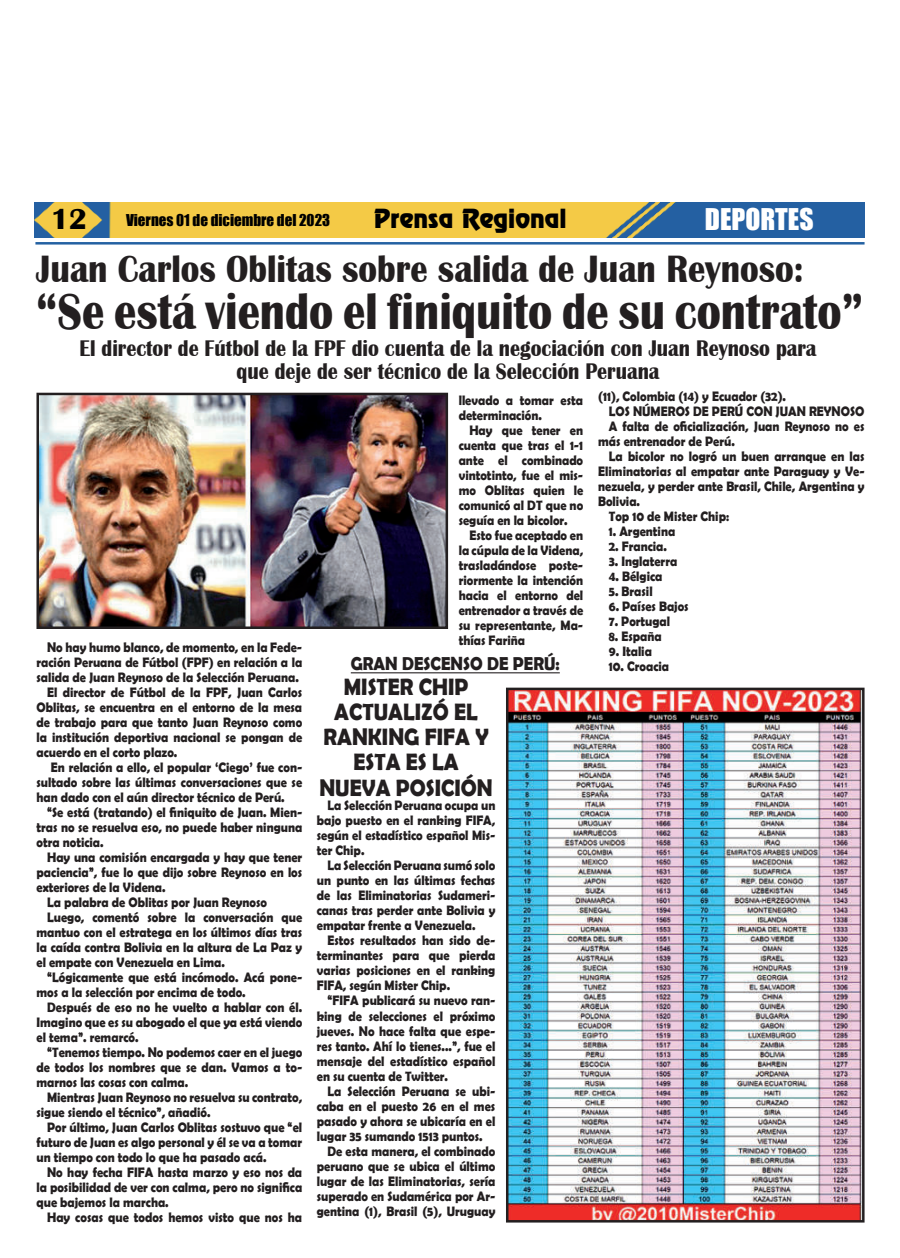
<style>
.page{position:relative;width:900px;height:1258px;background:#fff}
.page>*{position:absolute;margin:0;border:0;box-sizing:border-box;transform-origin:0 0}
.t1{font:700 52.62px "Britannic";color:#231f20;scale:.85 1}
.t2{font:700 39.25px "Britannic";color:#231f20;scale:.88 1}
.t3{font:700 30px "Britannic";color:#000}
.t4{font:27.5px "Impact";color:#fff}
.t5{font:700 23.75px/25px "Berlin Sans FB Demi";color:#231f20;text-align:center;scale:.9 1}
.t6{font:23.75px "Renfrew Normal";color:#000}
.t7{font:700 23.25px/22.5px "Britannic";color:#231f20;text-align:center;scale:.86 1}
.t8{font:700 18.75px "Berlin Sans FB Demi";color:#231f20;scale:.9 1}
.t9{font:15px "Impact";color:#000}
.t10{font:700 13.75px/15px "Berlin Sans FB Demi";color:#231f20;text-align:justify;scale:.9 1}
</style>
<div class="page">
<img style="left:35px;top:203px;width:830px;height:35px">
<hr style="left:35px;top:242px;width:830px;height:3px;background:#2361a2">
<img style="left:40px;top:397px;width:404px;height:228px">
<div style="left:36px;top:393px;width:412px;height:236px;border:3px solid #231f20"></div>
<hr style="left:351px;top:672px;width:209px;height:1px;background:#231f20">
<img style="left:510px;top:692px;width:351px;height:526px">
<div style="left:506px;top:688px;width:359px;height:534px;border:3px solid #231f20"></div>
<h3 class="t3" style="left:51px;top:203px;width:38px">12</h3>
<p class="t9" style="left:126px;top:212px;width:206px">Viernes 01 de diciembre del 2023</p>
<h3 class="t6" style="left:374px;top:209px;width:194px">Prensa Regional</h3>
<h3 class="t4" style="left:705px;top:205px;width:110px">DEPORTES</h3>
<h2 class="t2" style="left:36px;top:248px;width:874px">Juan Carlos Oblitas sobre salida de Juan Reynoso:</h2>
<h1 class="t1" style="left:36px;top:284px;width:974px">“Se está viendo el finiquito de su contrato”</h1>
<h3 class="t7" style="left:80px;top:337px;width:858px">El director de Fútbol de la FPF dio cuenta de la negociación con Juan Reynoso para que deje de ser técnico de la Selección Peruana</h3>
<p class="t10" style="left:47px;top:640px;width:285px">No hay humo blanco, de momento, en la Fede-</p>
<p class="t10" style="left:36px;top:655px;width:297px">ración Peruana de Fútbol (FPF) en relación a la</p>
<p class="t10" style="left:36px;top:670px;width:293px">salida de Juan Reynoso de la Selección Peruana.</p>
<p class="t10" style="left:47px;top:685px;width:285px">El director de Fútbol de la FPF, Juan Carlos</p>
<p class="t10" style="left:36px;top:700px;width:297px">Oblitas, se encuentra en el entorno de la mesa</p>
<p class="t10" style="left:36px;top:715px;width:297px">de trabajo para que tanto Juan Reynoso como</p>
<p class="t10" style="left:36px;top:730px;width:297px">la institución deportiva nacional se pongan de</p>
<p class="t10" style="left:36px;top:745px;width:158px">acuerdo en el corto plazo.</p>
<p class="t10" style="left:51px;top:760px;width:281px">En relación a ello, el popular ‘Ciego’ fue con-</p>
<p class="t10" style="left:36px;top:775px;width:297px">sultado sobre las últimas conversaciones que se</p>
<p class="t10" style="left:36px;top:790px;width:277px">han dado con el aún director técnico de Perú.</p>
<p class="t10" style="left:47px;top:805px;width:285px">“Se está (tratando) el finiquito de Juan. Mien-</p>
<p class="t10" style="left:36px;top:820px;width:297px">tras no se resuelva eso, no puede haber ninguna</p>
<p class="t10" style="left:36px;top:835px;width:76px">otra noticia.</p>
<p class="t10" style="left:47px;top:850px;width:285px">Hay una comisión encargada y hay que tener</p>
<p class="t10" style="left:36px;top:865px;width:297px">paciencia”, fue lo que dijo sobre Reynoso en los</p>
<p class="t10" style="left:36px;top:880px;width:145px">exteriores de la Videna.</p>
<p class="t10" style="left:47px;top:895px;width:246px">La palabra de Oblitas por Juan Reynoso</p>
<p class="t10" style="left:47px;top:910px;width:285px">Luego, comentó sobre la conversación que</p>
<p class="t10" style="left:36px;top:925px;width:297px">mantuo con el estratega en los últimos días tras</p>
<p class="t10" style="left:36px;top:940px;width:297px">la caída contra Bolivia en la altura de La Paz y</p>
<p class="t10" style="left:36px;top:955px;width:211px">el empate con Venezuela en Lima.</p>
<p class="t10" style="left:47px;top:970px;width:285px">“Lógicamente que está incómodo. Acá pone-</p>
<p class="t10" style="left:36px;top:985px;width:234px">mos a la selección por encima de todo.</p>
<p class="t10" style="left:47px;top:1000px;width:285px">Después de eso no he vuelto a hablar con él.</p>
<p class="t10" style="left:36px;top:1015px;width:297px">Imagino que es su abogado el que ya está viendo</p>
<p class="t10" style="left:36px;top:1030px;width:115px">el tema”. remarcó.</p>
<p class="t10" style="left:47px;top:1045px;width:285px">“Tenemos tiempo. No podemos caer en el juego</p>
<p class="t10" style="left:36px;top:1060px;width:297px">de todos los nombres que se dan. Vamos a to-</p>
<p class="t10" style="left:36px;top:1075px;width:170px">marnos las cosas con calma.</p>
<p class="t10" style="left:47px;top:1090px;width:285px">Mientras Juan Reynoso no resuelva su contrato,</p>
<p class="t10" style="left:36px;top:1105px;width:195px">sigue siendo el técnico”, añadió.</p>
<p class="t10" style="left:47px;top:1120px;width:285px">Por último, Juan Carlos Oblitas sostuvo que “el</p>
<p class="t10" style="left:36px;top:1135px;width:297px">futuro de Juan es algo personal y él se va a tomar</p>
<p class="t10" style="left:36px;top:1150px;width:257px">un tiempo con todo lo que ha pasado acá.</p>
<p class="t10" style="left:47px;top:1165px;width:285px">No hay fecha FIFA hasta marzo y eso nos da</p>
<p class="t10" style="left:36px;top:1180px;width:297px">la posibilidad de ver con calma, pero no significa</p>
<p class="t10" style="left:36px;top:1195px;width:148px">que bajemos la marcha.</p>
<p class="t10" style="left:47px;top:1210px;width:285px">Hay cosas que todos hemos visto que nos ha</p>
<p class="t10" style="left:459px;top:393px;width:140px">llevado a tomar esta determinación.</p>
<p class="t10" style="left:459px;top:423px;width:140px;text-indent:11px">Hay que tener en cuenta que tras el 1-1 ante el combinado vintotinto, fue el mis&shy;mo Oblitas quien le comunicó al DT que no seguía en la bicolor.</p>
<p class="t10" style="left:459px;top:528px;width:140px;text-indent:11px">Esto fue aceptado en la cúpula de la Videna, trasladándose poste&shy;riormente la intención hacia el entorno del entrenador a través de su representante, Ma&shy;thías Fariña</p>
<h3 class="t8" style="left:351px;top:655px;width:234px">GRAN DESCENSO DE PERÚ:</h3>
<h3 class="t5" style="left:319px;top:675px;width:194px">MISTER CHIP<br>ACTUALIZÓ EL<br>RANKING FIFA Y<br>ESTA ES LA<br>NUEVA POSICIÓN</h3>
<p class="t10" style="left:317px;top:798px;width:200px;text-indent:11px">La Selección Peruana ocupa un bajo puesto en el ranking FIFA, según el estadístico español Mis&shy;ter Chip.</p>
<p class="t10" style="left:317px;top:858px;width:200px;text-indent:11px">La Selección Peruana sumó solo un punto en las últimas fechas de las Eliminatorias Sudameri&shy;canas tras perder ante Bolivia y empatar frente a Venezuela.</p>
<p class="t10" style="left:317px;top:933px;width:200px;text-indent:11px">Estos resultados han sido de&shy;terminantes para que pierda varias posiciones en el ranking FIFA, según Mister Chip.</p>
<p class="t10" style="left:317px;top:993px;width:200px;text-indent:11px">“FIFA publicará su nuevo ran&shy;king de selecciones el próximo jueves. No hace falta que espe&shy;res tanto. Ahí lo tienes...”, fue el mensaje del estadístico español en su cuenta de Twitter.</p>
<p class="t10" style="left:327px;top:1083px;width:188px">La Selección Peruana se ubi-</p>
<p class="t10" style="left:317px;top:1098px;width:200px">caba en el puesto 26 en el mes</p>
<p class="t10" style="left:317px;top:1113px;width:200px">pasado y ahora se ubicaría en el</p>
<p class="t10" style="left:317px;top:1128px;width:186px">lugar 35 sumando 1513 puntos.</p>
<p class="t10" style="left:327px;top:1143px;width:188px">De esta manera, el combinado</p>
<p class="t10" style="left:317px;top:1158px;width:200px">peruano que se ubica el último</p>
<p class="t10" style="left:317px;top:1173px;width:200px">lugar de las Eliminatorias, sería</p>
<p class="t10" style="left:317px;top:1188px;width:200px">superado en Sudamérica por Ar-</p>
<p class="t10" style="left:317px;top:1203px;width:200px">gentina (1), Brasil (5), Uruguay</p>
<p class="t10" style="left:598px;top:388px;width:210px">(11), Colombia (14) y Ecuador (32).</p>
<p class="t10" style="left:609px;top:403px;width:286px">LOS NÚMEROS DE PERÚ CON JUAN REYNOSO</p>
<p class="t10" style="left:609px;top:418px;width:286px">A falta de oficialización, Juan Reynoso no es</p>
<p class="t10" style="left:598px;top:433px;width:153px">más entrenador de Perú.</p>
<p class="t10" style="left:609px;top:448px;width:286px">La bicolor no logró un buen arranque en las</p>
<p class="t10" style="left:598px;top:463px;width:298px">Eliminatorias al empatar ante Paraguay y Ve-</p>
<p class="t10" style="left:598px;top:478px;width:298px">nezuela, y perder ante Brasil, Chile, Argentina y</p>
<p class="t10" style="left:598px;top:493px;width:48px">Bolivia.</p>
<p class="t10" style="left:609px;top:508px;width:135px">Top 10 de Mister Chip:</p>
<p class="t10" style="left:609px;top:523px;width:75px">1. Argentina</p>
<p class="t10" style="left:609px;top:538px;width:66px">2. Francia.</p>
<p class="t10" style="left:609px;top:553px;width:78px">3. Inglaterra</p>
<p class="t10" style="left:609px;top:568px;width:61px">4. Bélgica</p>
<p class="t10" style="left:609px;top:583px;width:50px">5. Brasil</p>
<p class="t10" style="left:609px;top:598px;width:90px">6. Países Bajos</p>
<p class="t10" style="left:609px;top:613px;width:70px">7. Portugal</p>
<p class="t10" style="left:609px;top:628px;width:60px">8. España</p>
<p class="t10" style="left:609px;top:643px;width:49px">9. Italia</p>
<p class="t10" style="left:609px;top:658px;width:69px">10. Croacia</p>
</div>
